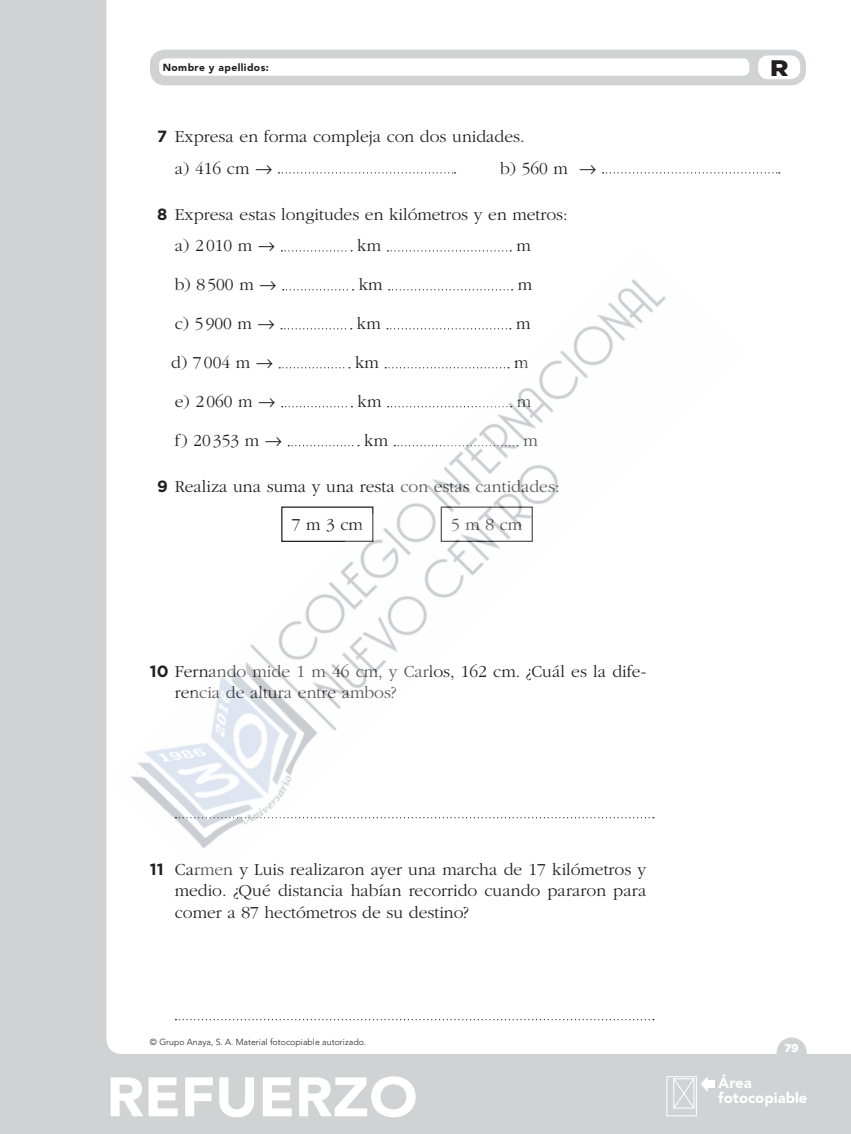
<style>
.page{position:relative;width:851px;height:1134px;background:#fff}
.page>*{position:absolute;margin:0;border:0;box-sizing:border-box;transform-origin:0 0}
.t1{font:900 55px "Avenir LT Std";color:#fff;scale:1.06 1}
.t2{font:900 22.5px "Gotham";color:#231f20;scale:1.13 1}
.nuclLineaPuntille{font:300 17.5px/21.2px "ITC Garamond Std";color:#231f20}
.nuclTextoPieAreaFoto{font:900 14.88px "Avenir LT Std";color:#fff}
.numeroFolio{font:900 11.25px "Gotham";color:#fff}
.t3{font:900 10.25px "Avenir LT Std";letter-spacing:.04em;color:#231f20}
.nuclCopyFotocoIzqui{font:300 8.75px "Avenir LT Std";color:#231f20}
.s1{font-family:"Gotham";font-weight:700;font-size:16.25px}
.s2{font-family:"Anaya Math 1";font-weight:400}
</style>
<div class="page">
<div style="left:0;top:0;width:850px;height:1134px;background:#d1d2d4"></div>
<div style="left:106px;top:0;width:744px;height:1054px;background:#fff"></div>
<div style="left:776px;top:1037px;width:30px;height:30px;background:#d1d2d4;border-radius:50%"></div>
<div style="left:666px;top:1076px;width:30px;height:40px;border:1px solid #fff"></div>
<svg style="left:672px;top:1076px;width:35px;height:33px"></svg>
<div style="left:706px;top:1081px;width:8px;height:7px;background:#fff"></div>
<div style="left:150px;top:50px;width:655px;height:35px;background:#d1d2d4;border-radius:15px"></div>
<div style="left:758px;top:55px;width:42px;height:24px;background:#fff;border-radius:10px"></div>
<div style="left:159px;top:58px;width:590px;height:18px;background:#fff;border-radius:6px"></div>
<svg style="left:278px;top:172px;width:177px;height:2px"></svg>
<svg style="left:602px;top:172px;width:177px;height:2px"></svg>
<svg style="left:175px;top:1019px;width:478px;height:1px"></svg>
<div style="left:106px;top:248px;width:638px;height:638px;background:#fff"></div>
<p class="t3" style="left:163px;top:61px;width:108px">Nombre y apellidos:</p>
<p class="t2" style="left:770px;top:52px;width:18px">R</p>
<p class="nuclLineaPuntille" style="left:157px;top:126px;width:369px"><span class="s1">7</span> Expresa en forma compleja con dos unidades.</p>
<p class="nuclLineaPuntille" style="left:175px;top:158px;width:99px">a) 416 cm <span class="s2">8</span></p>
<p class="nuclLineaPuntille" style="left:500px;top:158px;width:98px">b) 560 m <span class="s2">8</span></p>
<p class="nuclLineaPuntille" style="left:157px;top:204px;width:412px"><span class="s1">8</span> Expresa estas longitudes en kilómetros y en metros:</p>
<p class="nuclLineaPuntille" style="left:175px;top:236px;width:102px">a) 2 010 m <span class="s2">8</span></p>
<p class="nuclLineaPuntille" style="left:357px;top:236px;width:25px">km</p>
<p class="nuclLineaPuntille" style="left:516px;top:236px;width:16px">m</p>
<p class="nuclLineaPuntille" style="left:175px;top:275px;width:103px">b) 8 500 m <span class="s2">8</span></p>
<p class="nuclLineaPuntille" style="left:358px;top:275px;width:25px">km</p>
<p class="nuclLineaPuntille" style="left:517px;top:275px;width:16px">m</p>
<p class="nuclLineaPuntille" style="left:175px;top:313px;width:101px">c) 5900 m <span class="s2">8</span></p>
<p class="nuclLineaPuntille" style="left:357px;top:313px;width:25px">km</p>
<p class="nuclLineaPuntille" style="left:516px;top:313px;width:16px">m</p>
<p class="nuclLineaPuntille" style="left:171px;top:352px;width:103px">d) 7004 m <span class="s2">8</span></p>
<p class="nuclLineaPuntille" style="left:355px;top:352px;width:25px">km</p>
<p class="nuclLineaPuntille" style="left:514px;top:352px;width:16px">m</p>
<p class="nuclLineaPuntille" style="left:175px;top:391px;width:102px">e) 2 060 m <span class="s2">8</span></p>
<p class="nuclLineaPuntille" style="left:357px;top:391px;width:25px">km</p>
<p class="nuclLineaPuntille" style="left:516px;top:391px;width:16px">m</p>
<p class="nuclLineaPuntille" style="left:175px;top:430px;width:109px">f) 20 353 m <span class="s2">8</span></p>
<p class="nuclLineaPuntille" style="left:364px;top:430px;width:25px">km</p>
<p class="nuclLineaPuntille" style="left:523px;top:430px;width:16px">m</p>
<p class="nuclLineaPuntille" style="left:157px;top:476px;width:404px"><span class="s1">9</span> Realiza una suma y una resta con estas cantidades:</p>
<p class="nuclLineaPuntille" style="left:292px;top:514px;width:73px">7 m 3 cm</p>
<p class="nuclLineaPuntille" style="left:451px;top:514px;width:73px">5 m 8 cm</p>
<p class="nuclLineaPuntille" style="left:175px;top:661px;width:473px;text-indent:-25px"><span class="s1">10</span> Fernando mide 1 m 46 cm, y Carlos, 162 cm. ¿Cuál es la dife&shy;rencia de altura entre ambos?</p>
<p class="nuclLineaPuntille" style="left:175px;top:859px;width:473px;text-align:justify;text-indent:-25px"><span class="s1">11</span> Carmen y Luis realizaron ayer una marcha de 17 kilómetros y medio. ¿Qué distancia habían recorrido cuando pararon para comer a 87 hectómetros de su destino?</p>
<p class="nuclCopyFotocoIzqui" style="left:150px;top:1037px;width:218px">© Grupo Anaya, S. A. Material fotocopiable autorizado.</p>
<p class="t1" style="left:106px;top:1064px;width:295px">REFUERZO</p>
<p class="nuclTextoPieAreaFoto" style="left:718px;top:1073px;width:35px">Área</p>
<p class="numeroFolio" style="left:784px;top:1040px;width:16px">79</p>
<p class="nuclTextoPieAreaFoto" style="left:718px;top:1088px;width:91px">fotocopiable</p>
</div>
